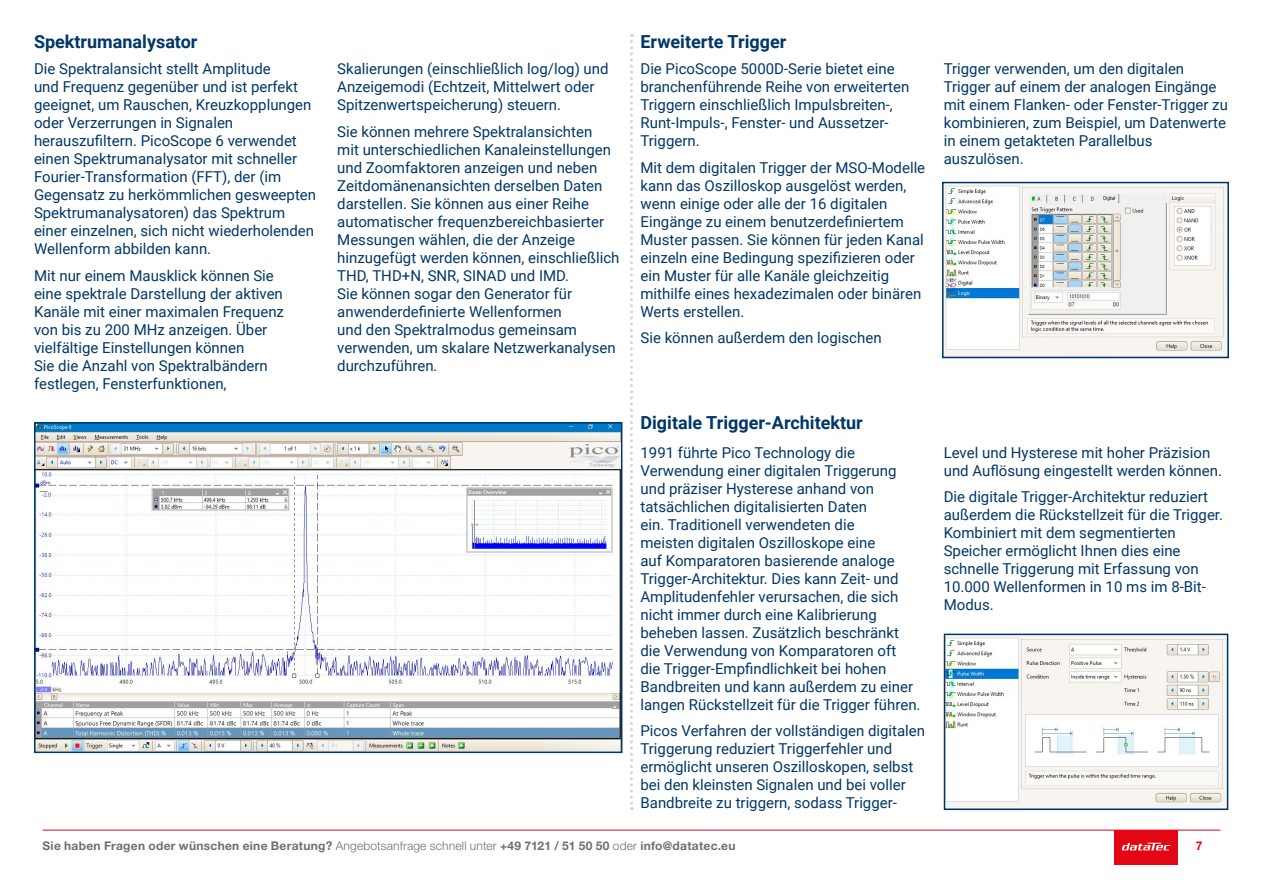
<style>
.page{position:relative;width:1263px;height:893px;background:#fff}
.page>*{position:absolute;margin:0;border:0;box-sizing:border-box;transform-origin:0 0}
.t1{font:700 18px "Roboto";color:#003768}
.t2{font:15px/18px "Roboto";color:#003768}
.t3{font:700 12px "Helvetica Neue LT Pro";letter-spacing:.025em;color:#706f6f}
.t4{font:700 12px "Helvetica Neue LT Pro";color:#e30613}
.s1{font-weight:300}
</style>
<div class="page">
<div style="left:1114px;top:830px;width:64px;height:34px;background:#e30613"></div>
<svg style="left:1122px;top:843px;width:48px;height:7px"></svg>
<hr style="left:43px;top:830px;width:1177px;height:1px;background:#e30613">
<img style="left:945px;top:185px;width:281px;height:170px">
<div style="left:942px;top:182px;width:287px;height:176px;border:2px solid #003768"></div>
<img style="left:947px;top:637px;width:278px;height:170px">
<div style="left:944px;top:634px;width:284px;height:176px;border:2px solid #003768"></div>
<img style="left:37px;top:425px;width:582px;height:325px">
<div style="left:34px;top:422px;width:588px;height:331px;border:2px solid #003768"></div>
<svg style="left:630px;top:34px;width:3px;height:776px"></svg>
<p class="t1" style="left:34px;top:29px;width:165px">Spektrumanalysator</p>
<p class="t1" style="left:640px;top:29px;width:147px">Erweiterte Trigger</p>
<p class="t2" style="left:34px;top:59px;width:284px">Die Spektralansicht stellt Amplitude<br>und Frequenz gegenüber und ist perfekt geeignet, um Rauschen, Kreuzkopplungen oder Verzerrungen in Signalen herauszufiltern. PicoScope 6 verwendet einen Spektrumanalysator mit schneller Fourier-Transformation (FFT), der (im Gegensatz zu herkömmlichen gesweepten Spektrumanalysatoren) das Spektrum einer einzelnen, sich nicht wiederholenden Wellenform abbilden kann.</p>
<p class="t2" style="left:34px;top:266px;width:252px">Mit nur einem Mausklick können Sie eine spektrale Darstellung der aktiven Kanäle mit einer maximalen Frequenz von bis zu 200 MHz anzeigen. Über vielfältige Einstellungen können<br>Sie die Anzahl von Spektralbändern festlegen, Fensterfunktionen,</p>
<p class="t2" style="left:337px;top:59px;width:273px">Skalierungen (einschließlich log/log) und<br>Anzeigemodi (Echtzeit, Mittelwert oder<br>Spitzenwertspeicherung) steuern.</p>
<p class="t2" style="left:337px;top:122px;width:284px">Sie können mehrere Spektralansichten<br>mit unterschiedlichen Kanaleinstellungen und Zoomfaktoren anzeigen und neben Zeitdomänenansichten derselben Daten darstellen. Sie können aus einer Reihe automatischer frequenzbereichbasierter Messungen wählen, die der Anzeige hinzugefügt werden können, einschließlich THD, THD+N, SNR, SINAD und IMD.<br>Sie können sogar den Generator für anwenderdefinierte Wellenformen<br>und den Spektralmodus gemeinsam verwenden, um skalare Netzwerkanalysen durchzuführen.</p>
<p class="t2" style="left:640px;top:59px;width:270px">Die PicoScope 5000D-Serie bietet eine branchenführende Reihe von erweiterten Triggern einschließlich Impulsbreiten-, Runt-Impuls-, Fenster- und Aussetzer-Triggern.</p>
<p class="t2" style="left:640px;top:158px;width:286px">Mit dem digitalen Trigger der MSO-Modelle kann das Oszilloskop ausgelöst werden, wenn einige oder alle der 16 digitalen Eingänge zu einem benutzerdefiniertem Muster passen. Sie können für jeden Kanal einzeln eine Bedingung spezifizieren oder ein Muster für alle Kanäle gleichzeitig mithilfe eines hexadezimalen oder binären Werts erstellen.</p>
<p class="t2" style="left:640px;top:328px;width:243px">Sie können außerdem den logischen</p>
<p class="t1" style="left:640px;top:410px;width:224px">Digitale Trigger-Architektur</p>
<p class="t2" style="left:640px;top:443px;width:282px">1991 führte Pico Technology die Verwendung einer digitalen Triggerung und präziser Hysterese anhand von tatsächlichen digitalisierten Daten<br>ein. Traditionell verwendeten die<br>meisten digitalen Oszilloskope eine<br>auf Komparatoren basierende analoge Trigger-Architektur. Dies kann Zeit- und Amplitudenfehler verursachen, die sich nicht immer durch eine Kalibrierung beheben lassen. Zusätzlich beschränkt die Verwendung von Komparatoren oft<br>die Trigger-Empfindlichkeit bei hohen Bandbreiten und kann außerdem zu einer langen Rückstellzeit für die Trigger führen.</p>
<p class="t2" style="left:640px;top:721px;width:286px">Picos Verfahren der vollständigen digitalen Triggerung reduziert Triggerfehler und ermöglicht unseren Oszilloskopen, selbst bei den kleinsten Signalen und bei voller Bandbreite zu triggern, sodass Trigger-</p>
<p class="t2" style="left:944px;top:59px;width:286px">Trigger verwenden, um den digitalen Trigger auf einem der analogen Eingänge mit einem Flanken- oder Fenster-Trigger zu kombinieren, zum Beispiel, um Datenwerte in einem getakteten Parallelbus auszulösen.</p>
<p class="t2" style="left:944px;top:443px;width:280px">Level und Hysterese mit hoher Präzision und Auflösung eingestellt werden können.</p>
<p class="t2" style="left:944px;top:487px;width:281px">Die digitale Trigger-Architektur reduziert außerdem die Rückstellzeit für die Trigger.<br>Kombiniert mit dem segmentierten Speicher ermöglicht Ihnen dies eine schnelle Triggerung mit Erfassung von 10.000 Wellenformen in 10 ms im 8-Bit-Modus.</p>
<p class="t3" style="left:43px;top:839px;width:694px">Sie haben Fragen oder wünschen eine Beratung? <span class="s1">Angebotsanfrage schnell unter</span> +49 7121 / 51 50 50 <span class="s1">oder</span> info@datatec.eu</p>
<p class="t4" style="left:1196px;top:839px;width:8px">7</p>
</div>
